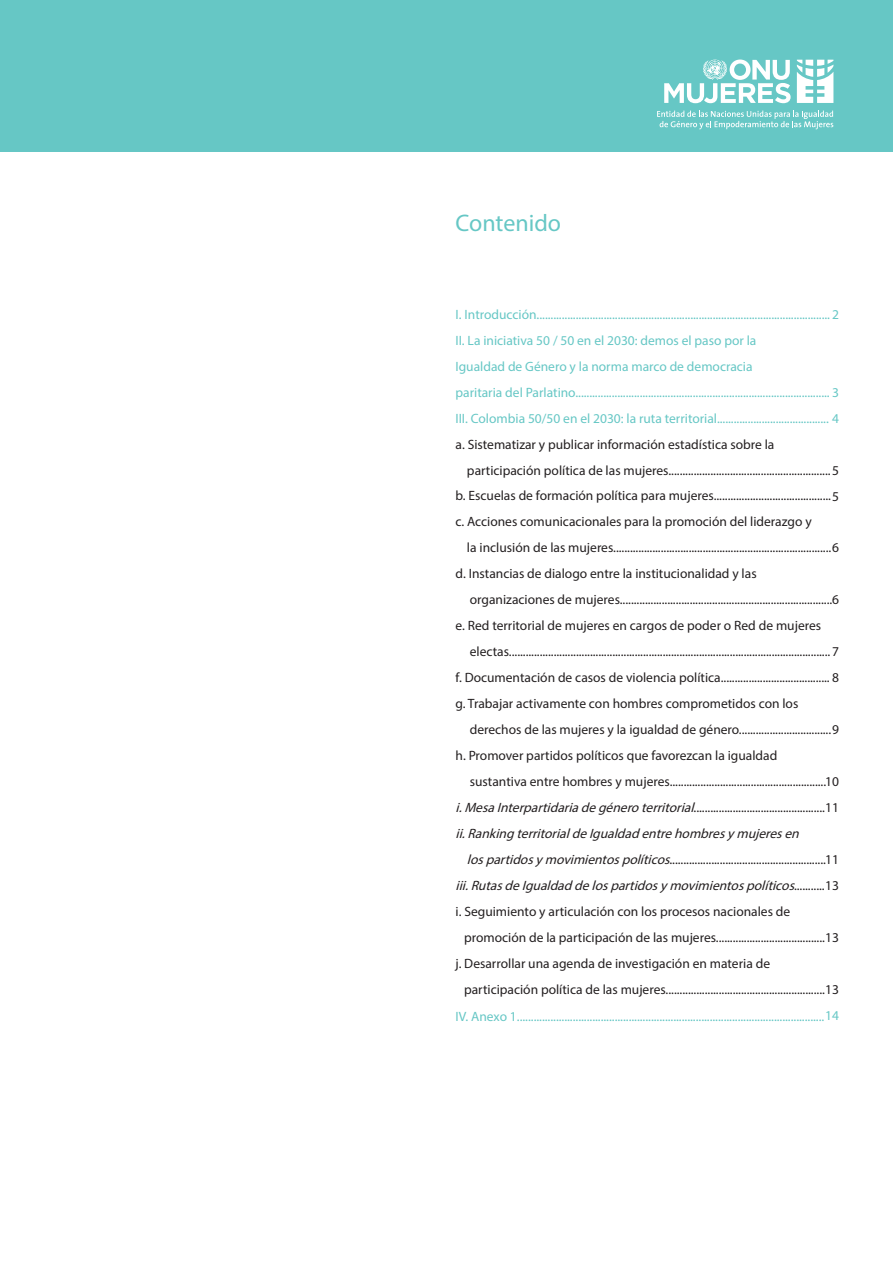
<style>
.page{position:relative;width:893px;height:1263px;background:#fff}
.page>*{position:absolute;margin:0;border:0;box-sizing:border-box;transform-origin:0 0}
.Subhead_Level_1__Cha{font:24px "Myriad Pro";color:#66c7c5}
.BODY_TEXT__ITALIC_OR{font:13.5px "Myriad Pro";color:#231f20}
.BODY_TEXT__ITALIC_OR-2{font:13.5px "Myriad Pro";color:#66c7c5}
.BODY_TEXT__ITALIC_OR-3{font:italic 13.5px "Myriad Pro";color:#231f20}
.s1{font-style:italic}
.s2{font-style:normal}
</style>
<div class="page">
<div style="left:0;top:0;width:893px;height:152px;background:#66c7c5"></div>
<svg style="left:657px;top:111px;width:176px;height:18px"></svg>
<svg style="left:664px;top:59px;width:127px;height:44px"></svg>
<svg style="left:797px;top:60px;width:36px;height:43px"></svg>
<p class="Subhead_Level_1__Cha" style="left:455px;top:209px;width:107px">Contenido</p>
<p class="BODY_TEXT__ITALIC_OR-2" style="left:455px;top:306px;width:385px">I. Introducción......................................................................................................... 2</p>
<p class="BODY_TEXT__ITALIC_OR-2" style="left:455px;top:332px;width:302px">II. La iniciativa 50 / 50 en el 2030: demos el paso por la</p>
<p class="BODY_TEXT__ITALIC_OR-2" style="left:455px;top:358px;width:299px">Igualdad de Género y la norma marco de democracia</p>
<p class="BODY_TEXT__ITALIC_OR-2" style="left:455px;top:384px;width:385px">paritaria del Parlatino........................................................................................... 3</p>
<p class="BODY_TEXT__ITALIC_OR-2" style="left:455px;top:410px;width:385px">III. Colombia 50/50 en el 2030: la ruta territorial........................................ 4</p>
<p class="BODY_TEXT__ITALIC_OR" style="left:455px;top:436px;width:320px">a. Sistematizar y publicar información estadística sobre la</p>
<p class="BODY_TEXT__ITALIC_OR" style="left:467px;top:462px;width:374px">participación política de las mujeres..........................................................5</p>
<p class="BODY_TEXT__ITALIC_OR" style="left:455px;top:488px;width:385px">b. Escuelas de formación política para mujeres..........................................5</p>
<p class="BODY_TEXT__ITALIC_OR" style="left:455px;top:514px;width:358px">c. Acciones comunicacionales para la promoción del liderazgo y</p>
<p class="BODY_TEXT__ITALIC_OR" style="left:467px;top:539px;width:374px">la inclusión de las mujeres..............................................................................6</p>
<p class="BODY_TEXT__ITALIC_OR" style="left:455px;top:565px;width:303px">d. Instancias de dialogo entre la institucionalidad y las</p>
<p class="BODY_TEXT__ITALIC_OR" style="left:470px;top:591px;width:371px">organizaciones de mujeres............................................................................6</p>
<p class="BODY_TEXT__ITALIC_OR" style="left:455px;top:617px;width:367px">e. Red territorial de mujeres en cargos de poder o Red de mujeres</p>
<p class="BODY_TEXT__ITALIC_OR" style="left:470px;top:643px;width:371px">electas...................................................................................................................7</p>
<p class="BODY_TEXT__ITALIC_OR" style="left:455px;top:669px;width:385px">f. Documentación de casos de violencia política....................................... 8</p>
<p class="BODY_TEXT__ITALIC_OR" style="left:455px;top:695px;width:344px">g. Trabajar activamente con hombres comprometidos con los</p>
<p class="BODY_TEXT__ITALIC_OR" style="left:470px;top:721px;width:371px">derechos de las mujeres y la igualdad de género.................................9</p>
<p class="BODY_TEXT__ITALIC_OR" style="left:455px;top:747px;width:323px">h. Promover partidos políticos que favorezcan la igualdad</p>
<p class="BODY_TEXT__ITALIC_OR" style="left:470px;top:773px;width:371px">sustantiva entre hombres y mujeres........................................................10</p>
<p class="BODY_TEXT__ITALIC_OR" style="left:455px;top:799px;width:385px"><span class="s1">i.MesaInterpartidariadegéneroterritorial</span>...............................................11</p>
<p class="BODY_TEXT__ITALIC_OR-3" style="left:455px;top:825px;width:349px">ii.RankingterritorialdeIgualdadentrehombresymujeresen</p>
<p class="BODY_TEXT__ITALIC_OR" style="left:467px;top:851px;width:374px"><span class="s1">lospartidosymovimientospolíticos</span>........................................................11</p>
<p class="BODY_TEXT__ITALIC_OR-3" style="left:455px;top:877px;width:385px">iii. Rutas de Igualdad de los partidos y movimientos políticos<span class="s2">. . . . . . . . . . . 1 3</span></p>
<p class="BODY_TEXT__ITALIC_OR" style="left:455px;top:903px;width:336px">i. Seguimiento y articulación con los procesos nacionales de</p>
<p class="BODY_TEXT__ITALIC_OR" style="left:464px;top:929px;width:376px">promoción de la participación de las mujeres.......................................13</p>
<p class="BODY_TEXT__ITALIC_OR" style="left:455px;top:955px;width:316px">j. Desarrollar una agenda de investigación en materia de</p>
<p class="BODY_TEXT__ITALIC_OR" style="left:464px;top:981px;width:376px">participación política de las mujeres.........................................................13</p>
<p class="BODY_TEXT__ITALIC_OR-2" style="left:455px;top:1008px;width:370px">IV. Anexo 1..............................................................................................................</p>
<p class="BODY_TEXT__ITALIC_OR-2" style="left:825px;top:1007px;width:15px">14</p>
</div>
